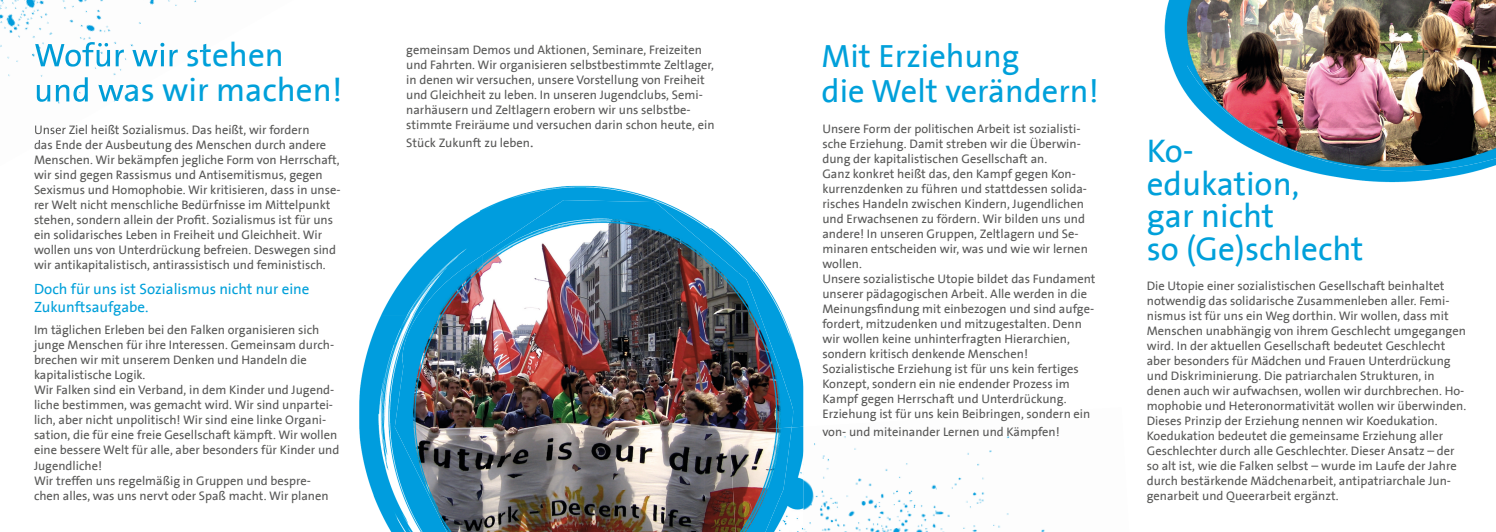
<style>
.page{position:relative;width:1496px;height:532px;background:#fff}
.page>*{position:absolute;margin:0;border:0;box-sizing:border-box;transform-origin:0 0}
.t1{font:33.12px/32.5px "SPD2002 The Sans";color:#00a0da}
.t2{font:32.5px/35px "SPD2002 The Sans";color:#00a0da}
.t3{font:15px/18px "SPD2002 The Sans";color:#00a0da}
.t4{font:12.5px/15px "SPD2002 The Sans";color:#575756}
.s1{font-size:15px}
</style>
<div class="page">
<img style="left:381px;top:211px;width:99px;height:104px">
<img style="left:480px;top:186px;width:80px;height:69px">
<img style="left:560px;top:186px;width:150px;height:42px">
<img style="left:705px;top:228px;width:52px;height:44px">
<img style="left:749px;top:272px;width:49px;height:86px">
<img style="left:359px;top:315px;width:79px;height:216px">
<img style="left:793px;top:358px;width:10px;height:68px">
<img style="left:482px;top:200px;width:223px;height:331px">
<img style="left:438px;top:255px;width:44px;height:276px">
<img style="left:704px;top:244px;width:45px;height:287px">
<img style="left:394px;top:289px;width:44px;height:226px">
<img style="left:748px;top:285px;width:45px;height:142px">
<img style="left:0;top:0;width:197px;height:147px">
<img style="left:35px;top:42px;width:172px;height:25px">
<img style="left:37px;top:77px;width:54px;height:25px">
<img style="left:98px;top:77px;width:59px;height:25px">
<img style="left:35px;top:125px;width:38px;height:11px">
<svg style="left:35px;top:140px;width:11px;height:6px"></svg>
<img style="left:1164px;top:0;width:313px;height:183px">
<img style="left:1186px;top:0;width:193px;height:128px">
<img style="left:1379px;top:0;width:116px;height:171px">
<img style="left:1248px;top:128px;width:132px;height:42px">
<img style="left:803px;top:407px;width:242px;height:124px">
<img style="left:765px;top:426px;width:38px;height:104px">
<img style="left:729px;top:427px;width:62px;height:104px">
<h1 class="t1" style="left:34px;top:75px;width:310px">und was wir machen!</h1>
<p class="t4" style="left:34px;top:123px;width:308px">Unser Ziel heißt Sozialismus. Das heißt, wir fordern<br>das Ende der Ausbeutung des Menschen durch andere Menschen. Wir bekämpfen jegliche Form von Herrschaft, wir sind gegen Rassismus und Antisemitismus, gegen Sexismus und Homophobie. Wir kritisieren, dass in unse&shy;rer Welt nicht menschliche Bedürfnisse im Mittelpunkt stehen, sondern allein der Profit. Sozialismus ist für uns ein solidarisches Leben in Freiheit und Gleichheit. Wir wollen uns von Unterdrückung befreien. Deswegen sind wir antikapitalistisch, antirassistisch und feministisch.</p>
<p class="t3" style="left:34px;top:280px;width:277px">Doch für uns ist Sozialismus nicht nur eine<br>Zukunftsaufgabe.</p>
<p class="t4" style="left:34px;top:323px;width:307px">Im täglichen Erleben bei den Falken organisieren sich junge Menschen für ihre Interessen. Gemeinsam durch&shy;brechen wir mit unserem Denken und Handeln die kapitalistische Logik.<br>Wir Falken sind ein Verband, in dem Kinder und Jugend&shy;liche bestimmen, was gemacht wird. Wir sind unpartei&shy;lich, aber nicht unpolitisch! Wir sind eine linke Organi&shy;sation, die für eine freie Gesellschaft kämpft. Wir wollen eine bessere Welt für alle, aber besonders für Kinder und Jugendliche!<br>Wir treffen uns regelmäßig in Gruppen und bespre&shy;chen alles, was uns nervt oder Spaß macht. Wir planen</p>
<p class="t4" style="left:406px;top:43px;width:310px">gemeinsam Demos und Aktionen, Seminare, Freizeiten und Fahrten. Wir organisieren selbstbestimmte Zeltlager, in denen wir versuchen, unsere Vorstellung von Freiheit und Gleichheit zu leben. In unseren Jugendclubs, Semi&shy;narhäusern und Zeltlagern erobern wir uns selbstbe&shy;stimmte Freiräume und versuchen darin schon heute, ein</p>
<p class="t4" style="left:406px;top:136px;width:129px">Stück Zukunft zu leben<span class="s1">.</span></p>
<h2 class="t2" style="left:821px;top:40px;width:279px">Mit Erziehung<br>die Welt verändern!</h2>
<p class="t4" style="left:822px;top:121px;width:274px">Unsere Form der politischen Arbeit ist sozialisti&shy;sche Erziehung. Damit streben wir die Überwin&shy;dung der kapitalistischen Gesellschaft an.<br>Ganz konkret heißt das, den Kampf gegen Kon&shy;kurrenzdenken zu führen und stattdessen solida&shy;risches Handeln zwischen Kindern, Jugendlichen und Erwachsenen zu fördern. Wir bilden uns und andere! In unseren Gruppen, Zeltlagern und Se&shy;minaren entscheiden wir, was und wie wir lernen wollen.<br>Unsere sozialistische Utopie bildet das Fundament unserer pädagogischen Arbeit. Alle werden in die Meinungsfindung mit einbezogen und sind aufge&shy;fordert, mitzudenken und mitzugestalten. Denn wir wollen keine unhinterfragten Hierarchien, sondern kritisch denkende Menschen!<br>Sozialistische Erziehung ist für uns kein fertiges Konzept, sondern ein nie endender Prozess im Kampf gegen Herrschaft und Unterdrückung.<br>Erziehung ist für uns kein Beibringen, sondern ein</p>
<p class="t4" style="left:822px;top:424px;width:239px">von- und miteinander Lernen und Kämpfen!</p>
<h1 class="t1" style="left:1146px;top:136px;width:218px">Ko-<br>edukation,<br>gar nicht<br>so (Ge)schlecht</h1>
<p class="t4" style="left:1146px;top:278px;width:321px">Die Utopie einer sozialistischen Gesellschaft beinhaltet notwendig das solidarische Zusammenleben aller. Femi&shy;nismus ist für uns ein Weg dorthin. Wir wollen, dass mit Menschen unabhängig von ihrem Geschlecht umgegangen wird. In der aktuellen Gesellschaft bedeutet Geschlecht aber besonders für Mädchen und Frauen Unterdrückung und Diskriminierung. Die patriarchalen Strukturen, in denen auch wir aufwachsen, wollen wir durchbrechen. Ho&shy;mophobie und Heteronormativität wollen wir überwinden.<br>Dieses Prinzip der Erziehung nennen wir Koedukation.<br>Koedukation bedeutet die gemeinsame Erziehung aller Geschlechter durch alle Geschlechter. Dieser Ansatz – der so alt ist, wie die Falken selbst – wurde im Laufe der Jahre durch bestärkende Mädchenarbeit, antipatriarchale Jun&shy;genarbeit und Queerarbeit ergänzt.</p>
</div>
